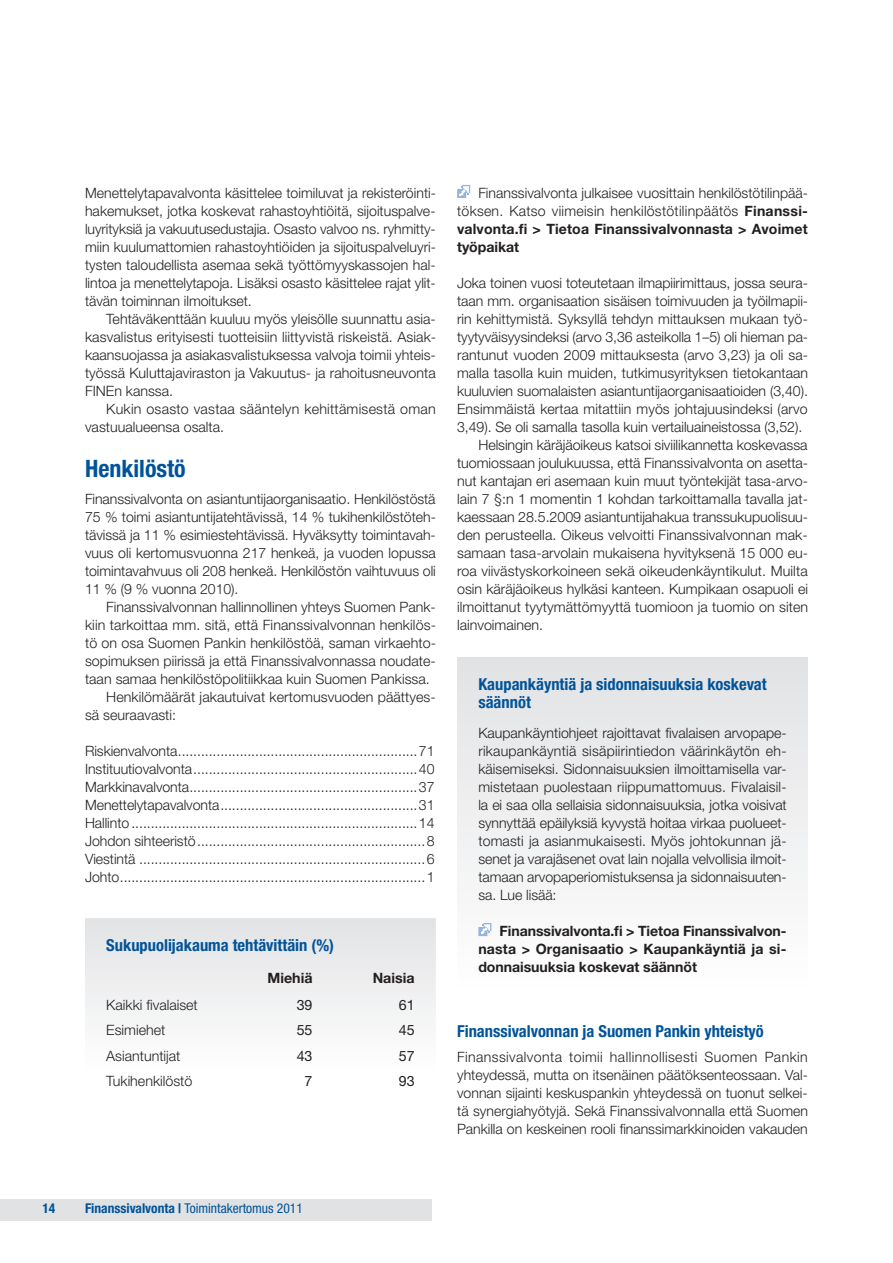
<style>
.page{position:relative;width:893px;height:1263px;background:#fff}
.page>*{position:absolute;margin:0;border:0;box-sizing:border-box;transform-origin:0 0}
.t1{font:700 condensed 24px "Helvetica Neue LT Std";color:#015399}
.t2{font:700 condensed 16.5px/18px "Helvetica Neue LT Std";color:#015399}
.t3{font:300 14.25px/18px "Helvetica Neue LT Std";color:#231f20;text-align:justify}
.t4{font:700 14.25px/18px "Helvetica Neue LT Std";color:#231f20;text-align:justify}
.t5{font:14.25px "Helvetica Neue LT Std";color:#231f20}
.t6{font:condensed 13.5px "Helvetica Neue LT Std";color:#015399}
.t7{font:700 condensed 13.5px "Helvetica Neue LT Std";color:#015399}
.s1{font-weight:700}
</style>
<div class="page">
<div style="left:0;top:1199px;width:432px;height:21px;background:#e1e2e4"></div>
<svg style="left:85px;top:918px;width:351px;height:103px"></svg>
<svg style="left:457px;top:185px;width:13px;height:13px"></svg>
<div style="left:457px;top:657px;width:351px;height:341px;background:linear-gradient(to bottom,#e2e3e5,#fff)"></div>
<svg style="left:478px;top:923px;width:13px;height:13px"></svg>
<p class="t3" style="left:85px;top:184px;width:352px">Menettelytapavalvonta käsittelee toimiluvat ja rekisteröinti&shy;hakemukset, jotka koskevat rahastoyhtiöitä, sijoituspalve&shy;luyrityksiä ja vakuutusedustajia. Osasto valvoo ns. ryhmitty&shy;miin kuulumattomien rahastoyhtiöiden ja sijoituspalveluyri&shy;tysten taloudellista asemaa sekä työttömyyskassojen hal&shy;lintoa ja menettelytapoja. Lisäksi osasto käsittelee rajat ylit&shy;tävän toiminnan ilmoitukset.</p>
<p class="t3" style="left:85px;top:310px;width:353px;text-indent:21px">Tehtäväkenttään kuuluu myös yleisölle suunnattu asia&shy;kasvalistus erityisesti tuotteisiin liittyvistä riskeistä. Asiak&shy;kaansuojassa ja asiakasvalistuksessa valvoja toimii yhteis&shy;työssä Kuluttajaviraston ja Vakuutus- ja rahoitusneuvonta FINEn kanssa.</p>
<p class="t3" style="left:85px;top:400px;width:352px;text-indent:21px">Kukin osasto vastaa sääntelyn kehittämisestä oman vastuualueensa osalta.</p>
<h1 class="t1" style="left:85px;top:454px;width:102px">Henkilöstö</h1>
<p class="t3" style="left:85px;top:490px;width:353px">Finanssivalvonta on asiantuntijaorganisaatio. Henkilöstöstä 75 % toimi asiantuntijatehtävissä, 14 % tukihenkilöstöteh&shy;tävissä ja 11 % esimiestehtävissä. Hyväksytty toimintavah&shy;vuus oli kertomusvuonna 217 henkeä, ja vuoden lopussa toimintavahvuus oli 208 henkeä. Henkilöstön vaihtuvuus oli 11 % (9 % vuonna 2010).</p>
<p class="t3" style="left:106px;top:598px;width:331px">Finanssivalvonnan hallinnollinen yhteys Suomen Pank-</p>
<p class="t3" style="left:85px;top:616px;width:352px">kiin tarkoittaa mm. sitä, että Finanssivalvonnan henkilös-</p>
<p class="t3" style="left:85px;top:634px;width:352px">tö on osa Suomen Pankin henkilöstöä, saman virkaehto-</p>
<p class="t3" style="left:85px;top:652px;width:352px">sopimuksen piirissä ja että Finanssivalvonnassa noudate-</p>
<p class="t3" style="left:85px;top:670px;width:346px">taan samaa henkilöstöpolitiikkaa kuin Suomen Pankissa.</p>
<p class="t3" style="left:106px;top:688px;width:331px">Henkilömäärät jakautuivat kertomusvuoden päättyes-</p>
<p class="t3" style="left:85px;top:706px;width:93px">sä seuraavasti:</p>
<p class="t3" style="left:85px;top:742px;width:351px">Riskienvalvonta..............................................................71<br>Instituutiovalvonta..........................................................40<br>Markkinavalvonta...........................................................37<br>Menettelytapavalvonta...................................................31<br>Hallinto ..........................................................................14<br>Johdon sihteeristö...........................................................8<br>Viestintä ..........................................................................6<br>Johto...............................................................................1</p>
<p class="t2" style="left:106px;top:936px;width:229px">Sukupuolijakauma tehtävittäin (%)</p>
<p class="t4" style="left:267px;top:969px;width:47px">Miehiä</p>
<p class="t4" style="left:373px;top:969px;width:43px">Naisia</p>
<p class="t3" style="left:106px;top:995px;width:93px">Kaikki fivalaiset</p>
<p class="t5" style="left:297px;top:996px;width:17px">39</p>
<p class="t5" style="left:399px;top:996px;width:17px">61</p>
<p class="t3" style="left:106px;top:1021px;width:61px">Esimiehet</p>
<p class="t5" style="left:297px;top:1021px;width:17px">55</p>
<p class="t5" style="left:399px;top:1021px;width:17px">45</p>
<p class="t3" style="left:106px;top:1046px;width:76px">Asiantuntijat</p>
<p class="t5" style="left:297px;top:1047px;width:17px">43</p>
<p class="t5" style="left:399px;top:1047px;width:17px">57</p>
<p class="t3" style="left:106px;top:1072px;width:88px">Tukihenkilöstö</p>
<p class="t5" style="left:305px;top:1072px;width:9px">7</p>
<p class="t5" style="left:399px;top:1072px;width:17px">93</p>
<p class="t3" style="left:457px;top:184px;width:352px;text-indent:21px">Finanssivalvonta julkaisee vuosittain henkilöstötilinpää&shy;töksen. Katso viimeisin henkilöstötilinpäätös <span class="s1">Finanssi&shy;valvonta.fi &gt; Tietoa Finanssivalvonnasta &gt; Avoimet työpaikat</span></p>
<p class="t3" style="left:457px;top:274px;width:352px">Joka toinen vuosi toteutetaan ilmapiirimittaus, jossa seura-</p>
<p class="t3" style="left:457px;top:292px;width:352px">taan mm. organisaation sisäisen toimivuuden ja työilmapii-</p>
<p class="t3" style="left:457px;top:310px;width:352px">rin kehittymistä. Syksyllä tehdyn mittauksen mukaan työ-</p>
<p class="t3" style="left:457px;top:328px;width:353px">tyytyväisyysindeksi (arvo 3,36 asteikolla 1–5) oli hieman pa-</p>
<p class="t3" style="left:457px;top:346px;width:352px">rantunut vuoden 2009 mittauksesta (arvo 3,23) ja oli sa-</p>
<p class="t3" style="left:457px;top:364px;width:352px">malla tasolla kuin muiden, tutkimusyrityksen tietokantaan</p>
<p class="t3" style="left:457px;top:382px;width:352px">kuuluvien suomalaisten asiantuntijaorganisaatioiden (3,40).</p>
<p class="t3" style="left:457px;top:400px;width:352px">Ensimmäistä kertaa mitattiin myös johtajuusindeksi (arvo</p>
<p class="t3" style="left:457px;top:418px;width:347px">3,49). Se oli samalla tasolla kuin vertailuaineistossa (3,52).</p>
<p class="t3" style="left:478px;top:436px;width:331px">Helsingin käräjäoikeus katsoi siviilikannetta koskevassa</p>
<p class="t3" style="left:457px;top:454px;width:353px">tuomiossaan joulukuussa, että Finanssivalvonta on asetta-</p>
<p class="t3" style="left:457px;top:472px;width:352px">nut kantajan eri asemaan kuin muut työntekijät tasa-arvo-</p>
<p class="t3" style="left:457px;top:490px;width:352px">lain 7 §:n 1 momentin 1 kohdan tarkoittamalla tavalla jat-</p>
<p class="t3" style="left:457px;top:508px;width:352px">kaessaan 28.5.2009 asiantuntijahakua transsukupuolisuu-</p>
<p class="t3" style="left:457px;top:526px;width:352px">den perusteella. Oikeus velvoitti Finanssivalvonnan mak-</p>
<p class="t3" style="left:457px;top:544px;width:352px">samaan tasa-arvolain mukaisena hyvityksenä 15 000 eu-</p>
<p class="t3" style="left:457px;top:562px;width:352px">roa viivästyskorkoineen sekä oikeudenkäyntikulut. Muilta</p>
<p class="t3" style="left:457px;top:580px;width:352px">osin käräjäoikeus hylkäsi kanteen. Kumpikaan osapuoli ei</p>
<p class="t3" style="left:457px;top:598px;width:353px">ilmoittanut tyytymättömyyttä tuomioon ja tuomio on siten</p>
<p class="t3" style="left:457px;top:616px;width:88px">lainvoimainen.</p>
<p class="t2" style="left:478px;top:675px;width:290px">Kaupankäyntiä ja sidonnaisuuksia koskevat säännöt</p>
<p class="t3" style="left:478px;top:724px;width:310px">Kaupankäyntiohjeet rajoittavat fivalaisen arvopape&shy;rikaupankäyntiä sisäpiirintiedon väärinkäytön eh&shy;käisemiseksi. Sidonnaisuuksien ilmoittamisella var&shy;mistetaan puolestaan riippumattomuus. Fivalaisil&shy;la ei saa olla sellaisia sidonnaisuuksia, jotka voisivat synnyttää epäilyksiä kyvystä hoitaa virkaa puolueet&shy;tomasti ja asianmukaisesti. Myös johtokunnan jä&shy;senet ja varajäsenet ovat lain nojalla velvollisia ilmoit&shy;tamaan arvopaperiomistuksensa ja sidonnaisuuten&shy;sa. Lue lisää:</p>
<p class="t4" style="left:478px;top:922px;width:310px;text-indent:21px">Finanssivalvonta.fi &gt; Tietoa Finanssivalvon&shy;nasta &gt; Organisaatio &gt; Kaupankäyntiä ja si&shy;donnaisuuksia koskevat säännöt</p>
<p class="t2" style="left:457px;top:1022px;width:308px">Finanssivalvonnan ja Suomen Pankin yhteistyö</p>
<p class="t3" style="left:457px;top:1048px;width:352px">Finanssivalvonta toimii hallinnollisesti Suomen Pankin yhteydessä, mutta on itsenäinen päätöksenteossaan. Val&shy;vonnan sijainti keskuspankin yhteydessä on tuonut selkei&shy;tä synergiahyötyjä. Sekä Finanssivalvonnalla että Suomen Pankilla on keskeinen rooli finanssimarkkinoiden vakauden</p>
<p class="t7" style="left:43px;top:1200px;width:14px">14</p>
<p class="t6" style="left:85px;top:1200px;width:219px"><span class="s1">Finanssivalvonta |</span> Toimintakertomus 2011</p>
</div>
